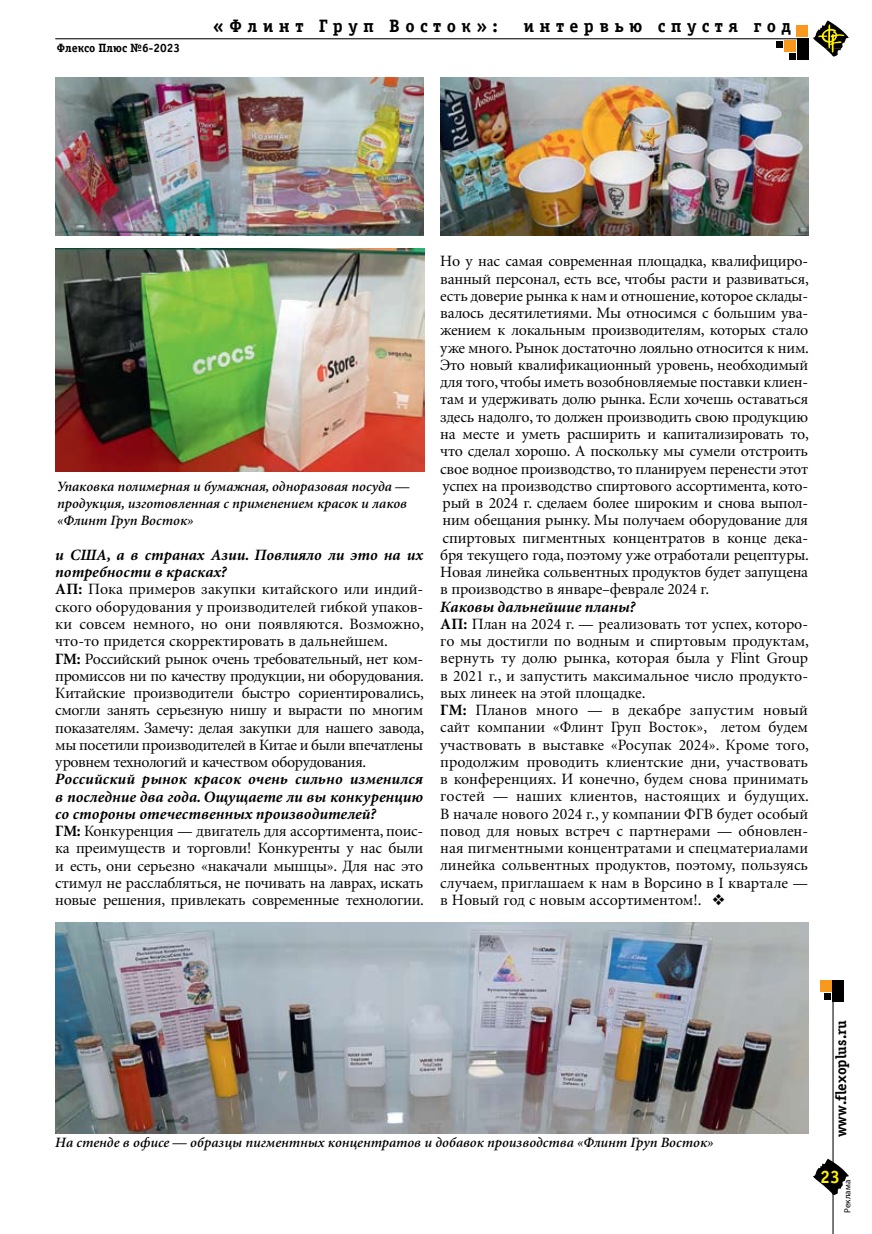
<style>
.page{position:relative;width:872px;height:1234px;background:#fff}
.page>*{position:absolute;margin:0;border:0;box-sizing:border-box;transform-origin:0 0}
.t1{font:700 18px "Officina Serif C";letter-spacing:.3em;color:#000}
.t2{font:700 18px "Officina Serif C";color:#fff200}
.t3{font:15.75px/17.2px "Minion Cyr";letter-spacing:-.005em;color:#000}
.t4{font:700 15px "Officina Serif C";color:#000}
.t5{font:italic 600 14.25px/17.2px "Minion Cyr";color:#000}
.t6{font:700 12px "Officina Serif C";color:#000}
.t7{font:9px "Myriad Pro";color:#000}
.s1{font-weight:700;font-style:italic}
.s2{font-weight:700}
</style>
<div class="page">
<div style="left:824px;top:992px;width:7px;height:7px;background:#000"></div>
<div style="left:832px;top:980px;width:11px;height:21px;background:#000"></div>
<div style="left:820px;top:980px;width:11px;height:11px;background:#f8991d"></div>
<hr style="left:832px;top:1000px;width:1px;height:233px;background:#000">
<svg style="left:813px;top:1158px;width:36px;height:36px"></svg>
<svg style="left:813px;top:21px;width:35px;height:36px"></svg>
<div style="left:789px;top:53px;width:6px;height:7px;background:#000"></div>
<svg style="left:776px;top:41px;width:6px;height:6px"></svg>
<div style="left:797px;top:39px;width:11px;height:21px;background:#000"></div>
<div style="left:784px;top:41px;width:11px;height:11px;background:#f8991d"></div>
<div style="left:797px;top:26px;width:11px;height:11px;background:#f8991d"></div>
<hr style="left:55px;top:38px;width:753px;height:1px;background:#000">
<img style="left:56px;top:77px;width:367px;height:158px">
<img style="left:55px;top:922px;width:753px;height:211px">
<img style="left:55px;top:248px;width:369px;height:223px">
<img style="left:440px;top:77px;width:368px;height:159px">
<p class="t6" style="left:57px;top:42px;width:125px">Флексо Плюс №6-2023</p>
<p class="t1" style="left:213px;top:16px;width:286px">«Флинт Груп Восток»:</p>
<p class="t1" style="left:523px;top:16px;width:269px">интервью спустя год</p>
<p class="t5" style="left:57px;top:477px;width:354px">Упаковка полимерная и бумажная, одноразовая посуда — продукция, изготовленная с применением красок и лаков «Флинт Груп Восток»</p>
<p class="t3" style="left:55px;top:546px;width:370px"><span class="s1">и США, а в странах Азии. Повлияло ли это на их потребности в красках?<br></span><span class="s2">АП:</span> Пока примеров закупки китайского или индий&shy;ского оборудования у производителей гибкой упаков&shy;ки совсем немного, но они появляются. Возможно, что-то придется скорректировать в дальнейшем.<br><span class="s2">ГМ:</span> Российский рынок очень требовательный, нет ком&shy;промиссов ни по качеству продукции, ни оборудования.<br>Китайские производители быстро сориентировались, смогли занять серьезную нишу и вырасти по многим показателям. Замечу: делая закупки для нашего завода, мы посетили производителей в Китае и были впечатлены уровнем технологий и качеством оборудования.</p>
<p class="t3" style="left:55px;top:770px;width:370px"><span class="s1">Российский рынок красок очень сильно изменился в последние два года. Ощущаете ли вы конкуренцию со стороны отечественных производителей?<br></span><span class="s2">ГМ:</span> Конкуренция — двигатель для ассортимента, поис&shy;ка преимуществ и торговли! Конкуренты у нас были и есть, они серьезно «накачали мышцы». Для нас это стимул не расслабляться, не почивать на лаврах, искать новые решения, привлекать современные технологии.</p>
<p class="t3" style="left:440px;top:252px;width:370px;text-align:justify">Но у нас самая современная площадка, квалифициро&shy;ванный персонал, есть все, чтобы расти и развиваться, есть доверие рынка к нам и отношение, которое склады&shy;валось десятилетиями. Мы относимся с большим ува&shy;жением к локальным производителям, которых стало уже много. Рынок достаточно лояльно относится к ним.<br>Это новый квалификационный уровень, необходимый для того, чтобы иметь возобновляемые поставки клиен&shy;там и удерживать долю рынка. Если хочешь оставаться здесь надолго, то должен производить свою продукцию на месте и уметь расширить и капитализировать то, что сделал хорошо. А поскольку мы сумели отстроить свое водное производство, то планируем перенести этот успех на производство спиртового ассортимента, кото&shy;рый в 2024 г. сделаем более широким и снова выпол&shy;ним обещания рынку. Мы получаем оборудование для спиртовых пигментных концентратов в конце дека&shy;бря текущего года, поэтому уже отработали рецептуры.<br>Новая линейка сольвентных продуктов будет запущена в производство в январе–феврале 2024 г.</p>
<p class="t3" style="left:440px;top:597px;width:370px"><span class="s1">Каковы дальнейшие планы?<br></span><span class="s2">АП:</span> План на 2024 г. — реализовать тот успех, которо&shy;го мы достигли по водным и спиртовым продуктам, вернуть ту долю рынка, которая была у Flint Group в 2021 г., и запустить максимальное число продукто&shy;вых линеек на этой площадке.<br><span class="s2">ГМ:</span> Планов много — в декабре запустим новый сайт компании «Флинт Груп Восток», летом будем участвовать в выставке «Росупак 2024». Кроме того, продолжим проводить клиентские дни, участвовать в конференциях. И конечно, будем снова принимать гостей — наших клиентов, настоящих и будущих.<br>В начале нового 2024 г., у компании ФГВ будет особый повод для новых встреч с партнерами — обновлен&shy;ная пигментными концентратами и спецматериалами линейка сольвентных продуктов, поэтому, пользуясь случаем, приглашаем к нам в Ворсино в I квартале — в Новый год с новым ассортиментом!. ❖</p>
<p class="t5" style="left:55px;top:1133px;width:660px">На стенде в офисе — образцы пигментных концентратов и добавок производства «Флинт Груп Восток»</p>
<p class="t4" style="left:832px;top:1136px;width:118px;rotate:-90deg">www.flexoplus.ru</p>
<p class="t2" style="left:820px;top:1165px;width:22px">23</p>
<p class="t7" style="left:842px;top:1212px;width:34px;rotate:-90deg">Реклама</p>
</div>
